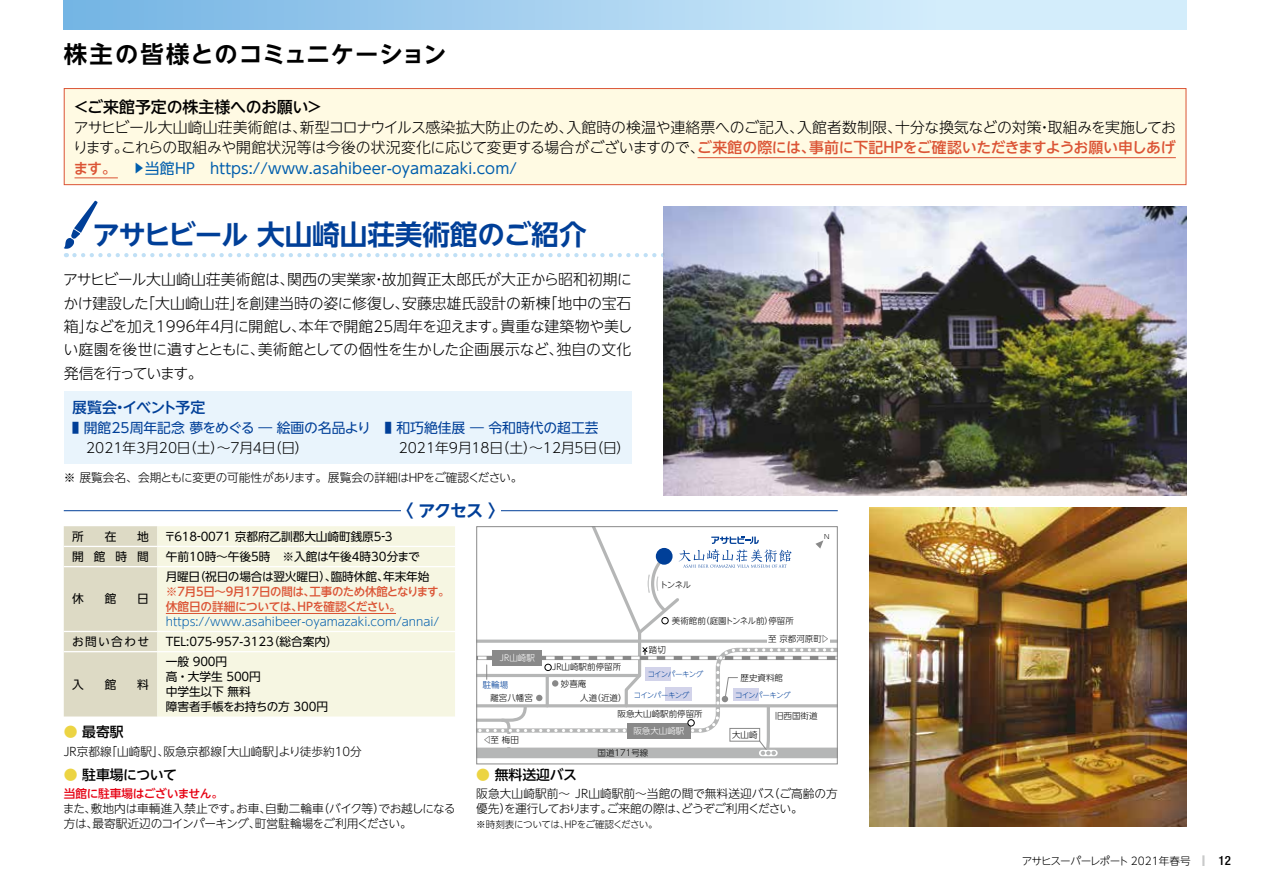
<style>
.page{position:relative;width:1263px;height:893px;background:#fff}
.page>*{position:absolute;margin:0;border:0;box-sizing:border-box;transform-origin:0 0}
.t1{font:700 27.6px "UD Shin Go NT Pr 6 N De";letter-spacing:-.005em;color:#003f98}
.t2{font:700 23.4px "UD Shin Go NT Pr 6 N De";letter-spacing:.04em;color:#000}
.t3{font:700 16.95px "UD Shin Go NT Pr 6 N De";color:#003f98}
.t4{font:500 15.9px "UD Shin Go NT Pr 6 N";letter-spacing:-.01em;color:#000}
.t5{font:300 14.85px/23.4px "UD Shin Go NT Pr 6 N";letter-spacing:-.02em;color:#000;text-align:justify}
.t6{font:14.85px "UD Shin Go NT Pr 6 N";letter-spacing:.01em;color:#005ead}
.t7{font:500 14.85px "UD Shin Go NT Pr 6 N";letter-spacing:-.055em;color:#003f98}
.t8{font:300 13.8px "UD Shin Go NT Pr 6 N";color:#000}
.t9{font:13.8px "UD Shin Go NT Pr 6 N";color:#003f98;scale:.5 1}
.t10{font:500 13.8px "UD Shin Go NT Pr 6 N";color:#000}
.t11{font:500 13.8px "UD Shin Go NT Pr 6 N";letter-spacing:-.035em;color:#000}
.t12{font:500 condensed 12.75px "Helvetica Neue LT Std";color:#000}
.t13{font:300 11.85px "UD Shin Go NT Pr 6 N";color:#005ead}
.t14{font:300 11.7px/14.9px "UD Shin Go NT Pr 6 N";letter-spacing:-.01em;color:#000}
.t15{font:11.7px/14.9px "UD Shin Go NT Pr 6 N";letter-spacing:-.01em;color:#000}
.t16{font:500 11.7px/14.9px "UD Shin Go NT Pr 6 N";letter-spacing:-.03em;color:#db5435}
.t17{font:300 11.7px "UD Shin Go NT Pr 6 N";color:#005ead}
.t18{font:500 11.7px "UD Shin Go NT Pr 6 N";letter-spacing:-.03em;color:#e60012}
.t19{font:300 10.65px "UD Shin Go NT Pr 6 N";letter-spacing:-.045em;color:#000}
.t20{font:300 9.6px "UD Shin Go NT Pr 6 N";letter-spacing:-.05em;color:#000}
.t21{font:300 8.55px/18px "UD Shin Go NT Pr 6 N";color:#000}
.t22{font:300 8.55px "UD Shin Go NT Pr 6 N";color:#fff}
.t23{font:300 8.55px "UD Shin Go NT Pr 6 N";color:#003f98}
.t24{font:300 7.5px "UD Shin Go NT Pr 6 N";letter-spacing:-.07em;color:#003f98}
.t25{font:300 6.45px "UD Shin Go NT Pr 6 N";color:#000}
.s1{font-weight:500;color:#db5435}
.s2{color:#ecd443}
</style>
<div class="page">
<div style="left:64px;top:0;width:1122px;height:30px;background:linear-gradient(to right,#77b5e4,#e3f7ff)"></div>
<hr style="left:64px;top:510px;width:774px;height:1px;background:#003f98">
<div style="left:401px;top:502px;width:100px;height:17px;background:#fff"></div>
<div style="left:64px;top:526px;width:93px;height:190px;background:#dddac5"></div>
<div style="left:157px;top:526px;width:298px;height:190px;background:#f6f6e2"></div>
<hr style="left:64px;top:546px;width:93px;height:1px;background:#fff">
<hr style="left:157px;top:546px;width:298px;height:1px;background:#fff">
<hr style="left:64px;top:566px;width:93px;height:1px;background:#fff">
<hr style="left:157px;top:566px;width:298px;height:1px;background:#fff">
<hr style="left:64px;top:631px;width:93px;height:1px;background:#fff">
<hr style="left:157px;top:631px;width:298px;height:1px;background:#fff">
<hr style="left:64px;top:651px;width:93px;height:1px;background:#fff">
<hr style="left:157px;top:651px;width:298px;height:1px;background:#fff">
<hr style="left:166px;top:613px;width:230px;height:1px;background:#db5435">
<div style="left:476px;top:748px;width:362px;height:10px;background:#b5b6b6"></div>
<div style="left:759px;top:750px;width:19px;height:6px;background:#fff;border-radius:3px"></div>
<svg style="left:478px;top:528px;width:358px;height:227px"></svg>
<div style="left:729px;top:728px;width:31px;height:14px;border:1px solid #898989"></div>
<div style="left:476px;top:526px;width:362px;height:238px;border:1px solid #898989"></div>
<div style="left:64px;top:88px;width:1122px;height:97px;background:#fffae3;border:1px solid #db5435"></div>
<hr style="left:697px;top:157px;width:479px;height:1px;background:#db5435">
<hr style="left:75px;top:178px;width:43px;height:1px;background:#db5435">
<div style="left:64px;top:391px;width:567px;height:72px;background:#e9f4fc"></div>
<svg style="left:64px;top:201px;width:599px;height:56px"></svg>
<img style="left:663px;top:206px;width:523px;height:289px">
<img style="left:870px;top:507px;width:316px;height:319px">
<svg style="left:1202px;top:855px;width:2px;height:11px"></svg>
<h2 class="t2" style="left:64px;top:35px;width:384px">株主の皆様とのコミュニケーション</h2>
<p class="t4" style="left:75px;top:94px;width:248px">&lt;ご来館予定の株主様へのお願い&gt;</p>
<p class="t5" style="left:73px;top:117px;width:1104px;line-height:20.2px">アサヒビール大山崎山荘美術館は、新型コロナウイルス感染拡大防止のため、入館時の検温や連絡票へのご記入、入館者数制限、十分な換気などの対策・取組みを実施しております。これらの取組みや開館状況等は今後の状況変化に応じて変更する場合がございますので、<span class="s1">ご来館の際には、事前に下記HPをご確認いただきますようお願い申しあげます。</span></p>
<p class="t13" style="left:129px;top:174px;width:13px;rotate:-90deg">▼</p>
<p class="t6" style="left:145px;top:156px;width:374px">当館HP　https://www.asahibeer-oyamazaki.com/</p>
<h1 class="t1" style="left:93px;top:212px;width:496px">アサヒビール 大山崎山荘美術館のご紹介</h1>
<p class="t5" style="left:63px;top:267px;width:571px">アサヒビール大山崎山荘美術館は、関西の実業家・故加賀正太郎氏が大正から昭和初期にかけ建設した「大山崎山荘」を創建当時の姿に修復し、安藤忠雄氏設計の新棟「地中の宝石箱」などを加え1996年４月に開館し、本年で開館25周年を迎えます。貴重な建築物や美しい庭園を後世に遺すとともに、美術館としての個性を生かした企画展示など、独自の文化発信を行っています。</p>
<p class="t7" style="left:72px;top:395px;width:134px">展覧会・イベント予定</p>
<p class="t9" style="left:72px;top:417px;width:599px">■ 開館25周年記念夢をめぐる ― 絵画の名品より</p>
<p class="t8" style="left:72px;top:437px;width:238px">　2021年3月20日（土）～7月4日（日）</p>
<p class="t9" style="left:385px;top:417px;width:429px">■ 和巧絶佳展 ― 令和時代の超工芸</p>
<p class="t8" style="left:385px;top:437px;width:247px">　2021年9月18日（土）～12月5日（日）</p>
<p class="t14" style="left:64px;top:470px;width:460px">※ 展覧会名、会期ともに変更の可能性があります。展覧会の詳細はHPをご確認ください。</p>
<p class="t3" style="left:396px;top:497px;width:110px">〈 アクセス 〉</p>
<p class="t15" style="left:72px;top:529px;width:13px">所</p>
<p class="t15" style="left:105px;top:529px;width:13px">在</p>
<p class="t15" style="left:137px;top:529px;width:13px">地</p>
<p class="t15" style="left:164px;top:529px;width:230px">〒618-0071 京都府乙訓郡大山崎町銭原5-3</p>
<p class="t15" style="left:72px;top:549px;width:78px">開館時間</p>
<p class="t15" style="left:166px;top:549px;width:255px">午前10時～午後5時　※入館は午後4時30分まで</p>
<p class="t15" style="left:72px;top:591px;width:13px">休</p>
<p class="t15" style="left:105px;top:591px;width:13px">館</p>
<p class="t15" style="left:137px;top:591px;width:13px">日</p>
<p class="t15" style="left:166px;top:569px;width:265px">月曜日（祝日の場合は翌火曜日）、臨時休館、年末年始</p>
<p class="t16" style="left:166px;top:584px;width:285px">※7月5日～9月17日の間は、工事のため休館となります。休館日の詳細については、HPを確認ください。</p>
<p class="t17" style="left:166px;top:612px;width:275px">https://www.asahibeer-oyamazaki.com/annai/</p>
<p class="t15" style="left:72px;top:634px;width:79px">お問い合わせ</p>
<p class="t15" style="left:166px;top:634px;width:174px">TEL:075-957-3123（総合案内）</p>
<p class="t15" style="left:72px;top:676px;width:13px">入</p>
<p class="t15" style="left:105px;top:676px;width:13px">館</p>
<p class="t15" style="left:137px;top:676px;width:13px">料</p>
<p class="t15" style="left:166px;top:654px;width:164px">一般 900円<br>高・大学生 500円<br>中学生以下無料<br>障害者手帳をお持ちの方 300円</p>
<p class="t10" style="left:64px;top:721px;width:61px"><span class="s2">●</span> 最寄駅</p>
<p class="t14" style="left:64px;top:743px;width:300px">JR京都線「山崎駅」、阪急京都線「大山崎駅」より徒歩約10分</p>
<p class="t22" style="left:500px;top:651px;width:36px">JR山崎駅</p>
<p class="t23" style="left:483px;top:678px;width:27px">駐輪場</p>
<p class="t21" style="left:490px;top:689px;width:44px">離宮八幡宮</p>
<p class="t21" style="left:483px;top:730px;width:37px">◁至梅田</p>
<p class="t25" style="left:824px;top:531px;width:7px">N</p>
<p class="t21" style="left:660px;top:575px;width:32px">トンネル</p>
<p class="t21" style="left:768px;top:611px;width:63px;text-indent:-96px">美術館前（庭園トンネル前）停留所<br>至京都河原町▷</p>
<p class="t21" style="left:649px;top:640px;width:19px">踏切</p>
<p class="t21" style="left:552px;top:658px;width:71px">JR山崎駅前停留所</p>
<p class="t21" style="left:618px;top:689px;width:87px;line-height:15.9px;text-indent:-37px">人道（近道）<br>阪急大山崎駅前停留所</p>
<p class="t22" style="left:633px;top:723px;width:53px">阪急大山崎駅</p>
<p class="t24" style="left:648px;top:668px;width:57px">コインパーキング</p>
<p class="t24" style="left:634px;top:689px;width:57px">コインパーキング</p>
<p class="t24" style="left:735px;top:689px;width:57px">コインパーキング</p>
<p class="t21" style="left:775px;top:707px;width:44px">旧西国街道</p>
<p class="t21" style="left:732px;top:725px;width:27px">大山崎</p>
<p class="t21" style="left:741px;top:668px;width:44px">歴史資料館</p>
<p class="t21" style="left:561px;top:674px;width:27px">妙喜庵</p>
<p class="t21" style="left:597px;top:744px;width:52px">国道171号線</p>
<p class="t11" style="left:64px;top:763px;width:115px"><span class="s2">●</span> 駐車場について</p>
<p class="t18" style="left:64px;top:784px;width:161px">当館に駐車場はございません。</p>
<p class="t14" style="left:63px;top:801px;width:394px">また、敷地内は車輌進入禁止です。お車、自動二輪車（バイク等）でお越しになる方は、最寄駅近辺のコインパーキング、町営駐輪場をご利用ください。</p>
<p class="t10" style="left:476px;top:763px;width:102px"><span class="s2">●</span> 無料送迎バス</p>
<p class="t14" style="left:476px;top:786px;width:363px">阪急大山崎駅前～ JR山崎駅前～当館の間で無料送迎バス（ご高齢の方優先）を運行しております。ご来館の際は、どうぞご利用ください。</p>
<p class="t20" style="left:476px;top:817px;width:183px">※時刻表については、HPをご確認ください。</p>
<p class="t19" style="left:1022px;top:852px;width:170px">アサヒスーパーレポート 2021年春号</p>
<p class="t12" style="left:1218px;top:853px;width:14px">12</p>
</div>
